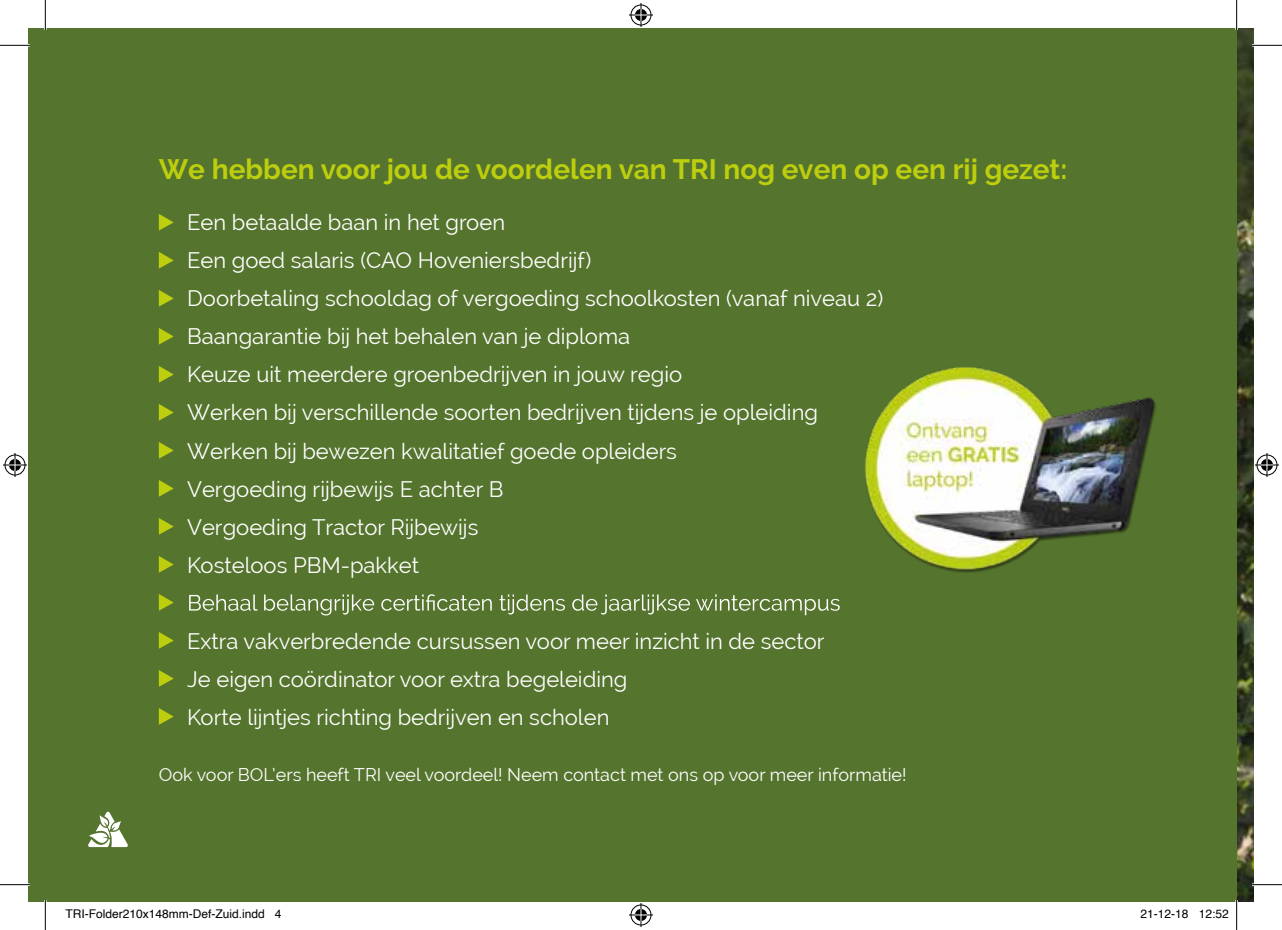
<style>
.page{position:relative;width:1282px;height:930px;background:#fff}
.page>*{position:absolute;margin:0;border:0;box-sizing:border-box;transform-origin:0 0}
.t1{font:700 28px "Raleway";color:#bcce0d}
.t2{font:22px/38px "Raleway";color:#fff}
.t3{font:18px "Raleway";color:#fff}
.t4{font:12px "Helvetica";color:#000}
</style>
<div class="page">
<img style="left:1236px;top:28px;width:17px;height:873px">
<div style="left:28px;top:28px;width:1208px;height:873px;background:#55742e"></div>
<svg style="left:159px;top:214px;width:15px;height:17px"></svg>
<svg style="left:159px;top:252px;width:15px;height:17px"></svg>
<svg style="left:159px;top:290px;width:15px;height:17px"></svg>
<svg style="left:159px;top:328px;width:15px;height:17px"></svg>
<svg style="left:159px;top:366px;width:15px;height:17px"></svg>
<svg style="left:159px;top:404px;width:15px;height:17px"></svg>
<svg style="left:159px;top:442px;width:15px;height:17px"></svg>
<svg style="left:159px;top:480px;width:15px;height:17px"></svg>
<svg style="left:159px;top:518px;width:15px;height:17px"></svg>
<svg style="left:159px;top:556px;width:15px;height:17px"></svg>
<svg style="left:159px;top:594px;width:15px;height:17px"></svg>
<svg style="left:189px;top:594px;width:650px;height:21px"></svg>
<svg style="left:159px;top:632px;width:15px;height:17px"></svg>
<svg style="left:159px;top:670px;width:15px;height:17px"></svg>
<svg style="left:159px;top:708px;width:15px;height:17px"></svg>
<svg style="left:88px;top:811px;width:40px;height:36px"></svg>
<hr style="left:0;top:44px;width:30px;height:3px;background:#fff">
<hr style="left:1251px;top:44px;width:30px;height:3px;background:#fff">
<hr style="left:0;top:883px;width:30px;height:3px;background:#fff">
<hr style="left:1251px;top:883px;width:30px;height:3px;background:#fff">
<hr style="left:44px;top:0;width:3px;height:30px;background:#fff">
<hr style="left:44px;top:900px;width:3px;height:30px;background:#fff">
<hr style="left:1235px;top:0;width:2px;height:30px;background:#fff">
<hr style="left:1235px;top:900px;width:2px;height:30px;background:#fff">
<hr style="left:0;top:45px;width:30px;height:1px;background:#000">
<hr style="left:1251px;top:45px;width:30px;height:1px;background:#000">
<hr style="left:0;top:884px;width:30px;height:1px;background:#000">
<hr style="left:1251px;top:884px;width:30px;height:1px;background:#000">
<hr style="left:45px;top:0;width:1px;height:30px;background:#000">
<hr style="left:45px;top:900px;width:1px;height:30px;background:#000">
<hr style="left:1236px;top:0;width:1px;height:30px;background:#000">
<hr style="left:1236px;top:900px;width:1px;height:30px;background:#000">
<svg style="left:629px;top:3px;width:24px;height:24px"></svg>
<svg style="left:629px;top:903px;width:24px;height:24px"></svg>
<svg style="left:3px;top:453px;width:24px;height:24px"></svg>
<svg style="left:1255px;top:453px;width:23px;height:24px"></svg>
<img style="left:865px;top:367px;width:291px;height:206px">
<p class="t1" style="left:159px;top:153px;width:909px">We hebben voor jou de voordelen van TRI nog even op een rij gezet:</p>
<p class="t2" style="left:187px;top:204px;width:697px">Een betaalde baan in het groen<br>Een goed salaris (CAO Hoveniersbedrijf)<br>Doorbetaling schooldag of vergoeding schoolkosten (vanaf niveau 2)<br>Baangarantie bij het behalen van je diploma<br>Keuze uit meerdere groenbedrijven in jouw regio<br>Werken bij verschillende soorten bedrijven tijdens je opleiding Werken bij bewezen kwalitatief goede opleiders<br>Vergoeding rijbewijs E achter B<br>Vergoeding Tractor Rijbewijs<br>Kosteloos PBM-pakket</p>
<p class="t2" style="left:187px;top:622px;width:638px">Extra vakverbredende cursussen voor meer inzicht in de sector<br>Je eigen coördinator voor extra begeleiding<br>Korte lijntjes richting bedrijven en scholen</p>
<p class="t3" style="left:159px;top:764px;width:749px">Ook voor BOL’ers heeft TRI veel voordeel! Neem contact met ons op voor meer informatie!</p>
<p class="t4" style="left:65px;top:904px;width:218px">TRI-Folder210x148mm-Def-Zuid.indd 4</p>
<p class="t4" style="left:1140px;top:904px;width:90px">21-12-18 12:52</p>
</div>
